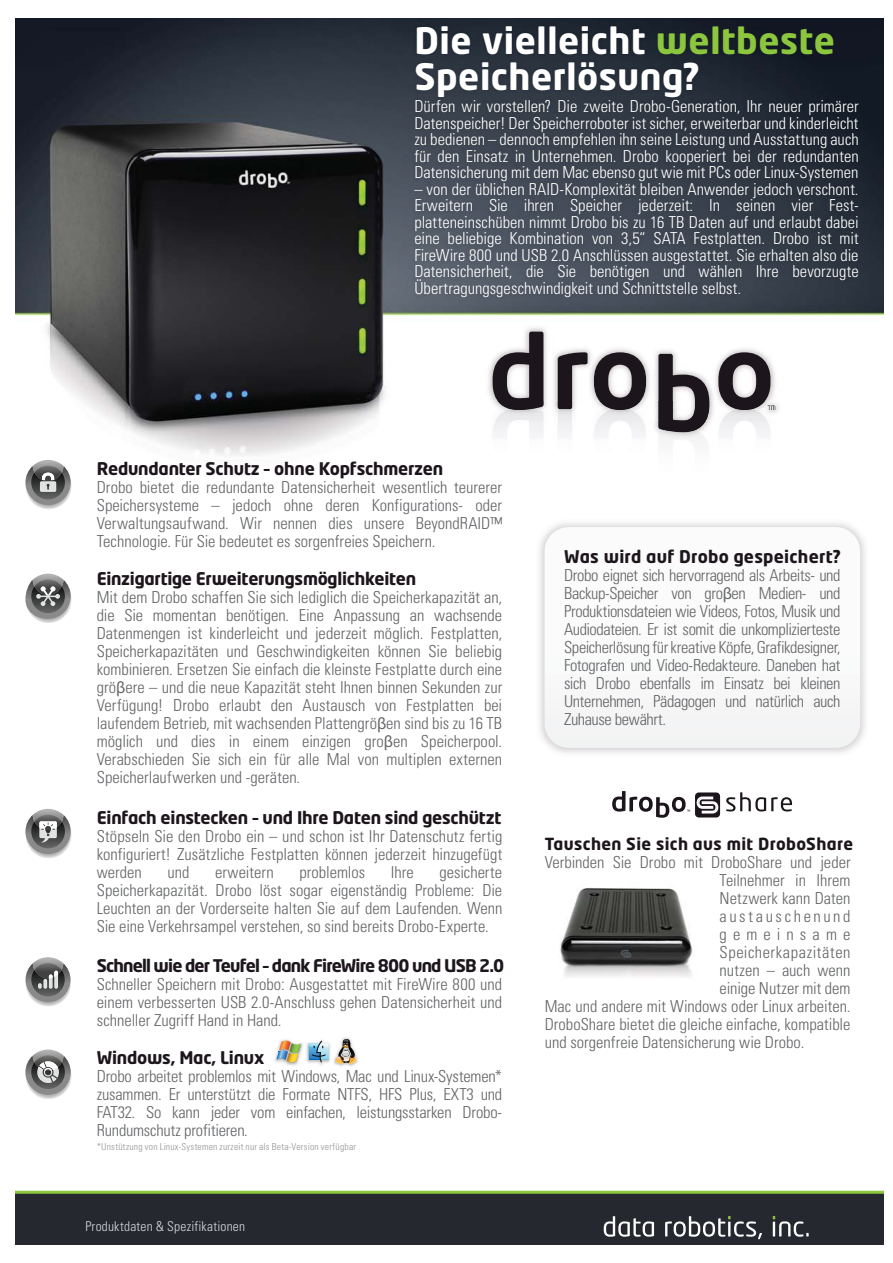
<style>
.page{position:relative;width:893px;height:1263px;background:#fff}
.page>*{position:absolute;margin:0;border:0;box-sizing:border-box;transform-origin:0 0}
.t1{font:700 36px/36px "Neo Tech";letter-spacing:.015em;color:#fff}
.t2{font:700 17.25px "Neo Tech";letter-spacing:-.015em;color:#1c161c}
.t3{font:700 17.25px "Neo Tech";letter-spacing:-.05em;color:#1c161c}
.t4{font:700 17.25px "Neo Tech";letter-spacing:.015em;color:#1c161c}
.t5{font:300 condensed 16.5px/18px "Univers";color:#636466;text-align:justify}
.t6{font:300 condensed 16.5px/16.5px "Univers";color:#fff;text-align:justify}
.t7{font:700 16.5px "Neo Tech";letter-spacing:.02em;color:#1c161c}
.t8{font:300 condensed 16.5px "Univers";letter-spacing:.03em;color:#636466}
.t9{font:300 condensed 16.5px "Univers";letter-spacing:.155em;color:#636466}
.t10{font:300 condensed 16.5px "Univers";letter-spacing:.37em;color:#636466}
.t11{font:300 condensed 13.5px "Univers";letter-spacing:.02em;color:#d7d8da}
.t12{font:300 condensed 9.6px "Univers";letter-spacing:.025em;color:#939498}
.s1{color:#8cc63e}
.s2{font-family:"Myriad Pro";font-weight:400;font-stretch:normal}
</style>
<div class="page">
<img style="left:15px;top:18px;width:869px;height:1173px">
<div style="left:15px;top:1191px;width:869px;height:54px;background:#25282f"></div>
<div style="left:695px;top:792px;width:25px;height:26px;background:#1c161c;border-radius:4px"></div>
<svg style="left:726px;top:792px;width:66px;height:20px"></svg>
<svg style="left:612px;top:791px;width:107px;height:27px"></svg>
<img style="left:534px;top:517px;width:337px;height:242px">
<div style="left:544px;top:527px;width:316px;height:221px;background:#fbfbfb;border-radius:24px"></div>
<img style="left:485px;top:324px;width:297px;height:170px">
<svg style="left:658px;top:354px;width:51px;height:47px"></svg>
<img style="left:485px;top:401px;width:233px;height:7px">
<img style="left:658px;top:401px;width:51px;height:7px">
<img style="left:775px;top:401px;width:7px;height:7px">
<img style="left:503px;top:462px;width:40px;height:25px">
<img style="left:560px;top:462px;width:27px;height:4px">
<img style="left:605px;top:462px;width:29px;height:4px">
<img style="left:730px;top:462px;width:28px;height:4px">
<img style="left:770px;top:440px;width:12px;height:22px">
<img style="left:770px;top:408px;width:12px;height:32px">
<img style="left:485px;top:440px;width:233px;height:22px">
<img style="left:485px;top:408px;width:233px;height:32px">
<img style="left:492px;top:410px;width:51px;height:52px">
<svg style="left:492px;top:332px;width:51px;height:78px"></svg>
<img style="left:557px;top:440px;width:30px;height:22px">
<svg style="left:557px;top:352px;width:30px;height:59px"></svg>
<img style="left:594px;top:410px;width:52px;height:52px">
<svg style="left:594px;top:352px;width:52px;height:58px"></svg>
<img style="left:718px;top:413px;width:52px;height:49px">
<svg style="left:718px;top:352px;width:57px;height:61px"></svg>
<img style="left:408px;top:18px;width:461px;height:286px">
<img style="left:273px;top:1038px;width:36px;height:29px">
<img style="left:332px;top:1036px;width:28px;height:33px">
<svg style="left:309px;top:1038px;width:48px;height:29px"></svg>
<svg style="left:276px;top:1040px;width:26px;height:23px"></svg>
<svg style="left:24px;top:574px;width:48px;height:49px"></svg>
<svg style="left:24px;top:1050px;width:48px;height:50px"></svg>
<svg style="left:24px;top:460px;width:48px;height:50px"></svg>
<svg style="left:24px;top:809px;width:48px;height:50px"></svg>
<svg style="left:24px;top:957px;width:47px;height:50px"></svg>
<svg style="left:603px;top:1216px;width:51px;height:21px"></svg>
<svg style="left:665px;top:1216px;width:97px;height:23px"></svg>
<svg style="left:772px;top:1216px;width:36px;height:21px"></svg>
<img style="left:651px;top:489px;width:66px;height:25px">
<img style="left:658px;top:489px;width:14px;height:17px">
<img style="left:651px;top:420px;width:66px;height:69px">
<img style="left:658px;top:420px;width:48px;height:20px">
<img style="left:672px;top:462px;width:37px;height:23px">
<img style="left:658px;top:440px;width:51px;height:22px">
<img style="left:663px;top:428px;width:32px;height:4px">
<h1 class="t1" style="left:414px;top:25px;width:422px">Die vielleicht <span class="s1">weltbeste<br></span>Speicherlösung?</h1>
<p class="t6" style="left:414px;top:100px;width:446px">Dürfen wir vorstellen? Die zweite Drobo-Generation, Ihr neuer primärer Datenspeicher! Der Speicherroboter ist sicher, erweiterbar und kinderleicht zu bedienen – dennoch empfehlen ihn seine Leistung und Ausstattung auch für den Einsatz in Unternehmen. Drobo kooperiert bei der redundanten Datensicherung mit dem Mac ebenso gut wie mit PCs oder Linux-Systemen</p>
<p class="t6" style="left:414px;top:182px;width:446px">– von der üblichen RAID-Komplexität bleiben Anwender jedoch verschont.<br>Erweitern Sie ihren Speicher jederzeit: In seinen vier Fest&shy;platteneinschüben nimmt Drobo bis zu 16 TB Daten auf und erlaubt dabei eine beliebige Kombination von 3,5“ SATA Festplatten. Drobo ist mit FireWire 800 und USB 2.0 Anschlüssen ausgestattet. Sie erhalten also die Datensicherheit, die Sie benötigen und wählen Ihre bevorzugte Übertragungsgeschwindigkeit und Schnittstelle selbst.</p>
<p class="t2" style="left:97px;top:460px;width:348px">Redundanter Schutz – ohne Kopfschmerzen</p>
<p class="t5" style="left:97px;top:479px;width:407px">Drobo bietet die redundante Datensicherheit wesentlich teurerer Speichersysteme – jedoch ohne deren Konfigurations- oder Verwaltungsaufwand. Wir nennen dies unsere BeyondRAID™ Technologie. Für Sie bedeutet es sorgenfreies Speichern.</p>
<p class="t2" style="left:97px;top:571px;width:321px">Einzigartige Erweiterungsmöglichkeiten</p>
<p class="t5" style="left:97px;top:590px;width:407px">Mit dem Drobo schaffen Sie sich lediglich die Speicherkapazität an, die Sie momentan benötigen. Eine Anpassung an wachsende Datenmengen ist kinderleicht und jederzeit möglich. Festplatten, Speicherkapazitäten und Geschwindigkeiten können Sie beliebig kombinieren. Ersetzen Sie einfach die kleinste Festplatte durch eine grö<span class="s2">β</span>ere – und die neue Kapazität steht Ihnen binnen Sekunden zur Verfügung! Drobo erlaubt den Austausch von Festplatten bei laufendem Betrieb, mit wachsenden Plattengrö<span class="s2">β</span>en sind bis zu 16 TB möglich und dies in einem einzigen gro<span class="s2">β</span>en Speicherpool.<br>Verabschieden Sie sich ein für alle Mal von multiplen externen Speicherlaufwerken und -geräten.</p>
<p class="t2" style="left:97px;top:809px;width:406px">Einfach einstecken – und Ihre Daten sind geschützt</p>
<p class="t5" style="left:97px;top:828px;width:407px">Stöpseln Sie den Drobo ein – und schon ist Ihr Datenschutz fertig konfiguriert! Zusätzliche Festplatten können jederzeit hinzugefügt werden</p>
<p class="t5" style="left:97px;top:864px;width:407px;text-indent:342px">gesicherte Speicherkapazität. Drobo löst sogar eigenständig Probleme: Die Leuchten an der Vorderseite halten Sie auf dem Laufenden. Wenn Sie eine Verkehrsampel verstehen, so sind bereits Drobo-Experte.</p>
<p class="t3" style="left:97px;top:957px;width:409px">Schnell wie der Teufel – dank FireWire 800 und USB 2.0</p>
<p class="t5" style="left:97px;top:977px;width:407px">Schneller Speichern mit Drobo: Ausgestattet mit FireWire 800 und einem verbesserten USB 2.0-Anschluss gehen Datensicherheit und schneller Zugriff Hand in Hand.</p>
<p class="t2" style="left:97px;top:1050px;width:169px">Windows, Mac, Linux</p>
<p class="t5" style="left:97px;top:1069px;width:407px">Drobo arbeitet problemlos mit Windows, Mac und Linux-Systemen* zusammen. Er unterstützt die Formate NTFS, HFS Plus, EXT3 und FAT32. So kann jeder vom einfachen, leistungsstarken Drobo-Rundumschutz profitieren.</p>
<p class="t12" style="left:97px;top:1144px;width:261px">*Unstützung von Linux-Systemen zurzeit nur als Beta-Version verfügbar</p>
<p class="t5" style="left:167px;top:864px;width:23px">und</p>
<p class="t5" style="left:215px;top:864px;width:60px">erweitern</p>
<p class="t5" style="left:299px;top:864px;width:67px">problemlos</p>
<p class="t5" style="left:391px;top:864px;width:24px">Ihre</p>
<p class="t11" style="left:85px;top:1221px;width:161px">Produktdaten &amp; Spezifikationen</p>
<p class="t4" style="left:564px;top:549px;width:278px">Was wird auf Drobo gespeichert?</p>
<p class="t5" style="left:564px;top:568px;width:278px">Drobo eignet sich hervorragend als Arbeits- und Backup-Speicher von gro<span class="s2">β</span>en Medien- und Produktionsdateien wie Videos, Fotos, Musik und Audiodateien. Er ist somit die unkomplizierteste Speicherlösung für kreative Köpfe, Grafikdesigner, Fotografen und Video-Redakteure. Daneben hat sich Drobo ebenfalls im Einsatz bei kleinen Unternehmen, Pädagogen und natürlich auch Zuhause bewährt.</p>
<p class="t7" style="left:544px;top:836px;width:310px">Tauschen Sie sich aus mit DroboShare</p>
<p class="t5" style="left:544px;top:855px;width:307px">Verbinden Sie Drobo mit DroboShare und jeder</p>
<p class="t5" style="left:719px;top:873px;width:132px">Teilnehmer in Ihrem</p>
<p class="t5" style="left:719px;top:891px;width:132px">Netzwerk kann Daten</p>
<p class="t9" style="left:719px;top:910px;width:132px">austauschenund</p>
<p class="t10" style="left:719px;top:928px;width:132px">gemeinsame</p>
<p class="t8" style="left:719px;top:946px;width:132px">Speicherkapazitäten</p>
<p class="t5" style="left:719px;top:963px;width:132px">nutzen – auch wenn</p>
<p class="t5" style="left:719px;top:981px;width:132px">einige Nutzer mit dem</p>
<p class="t5" style="left:544px;top:999px;width:307px">Mac und andere mit Windows oder Linux arbeiten.</p>
<p class="t5" style="left:544px;top:1017px;width:307px">DroboShare bietet die gleiche einfache, kompatible</p>
<p class="t5" style="left:544px;top:1035px;width:261px">und sorgenfreie Datensicherung wie Drobo.</p>
</div>
